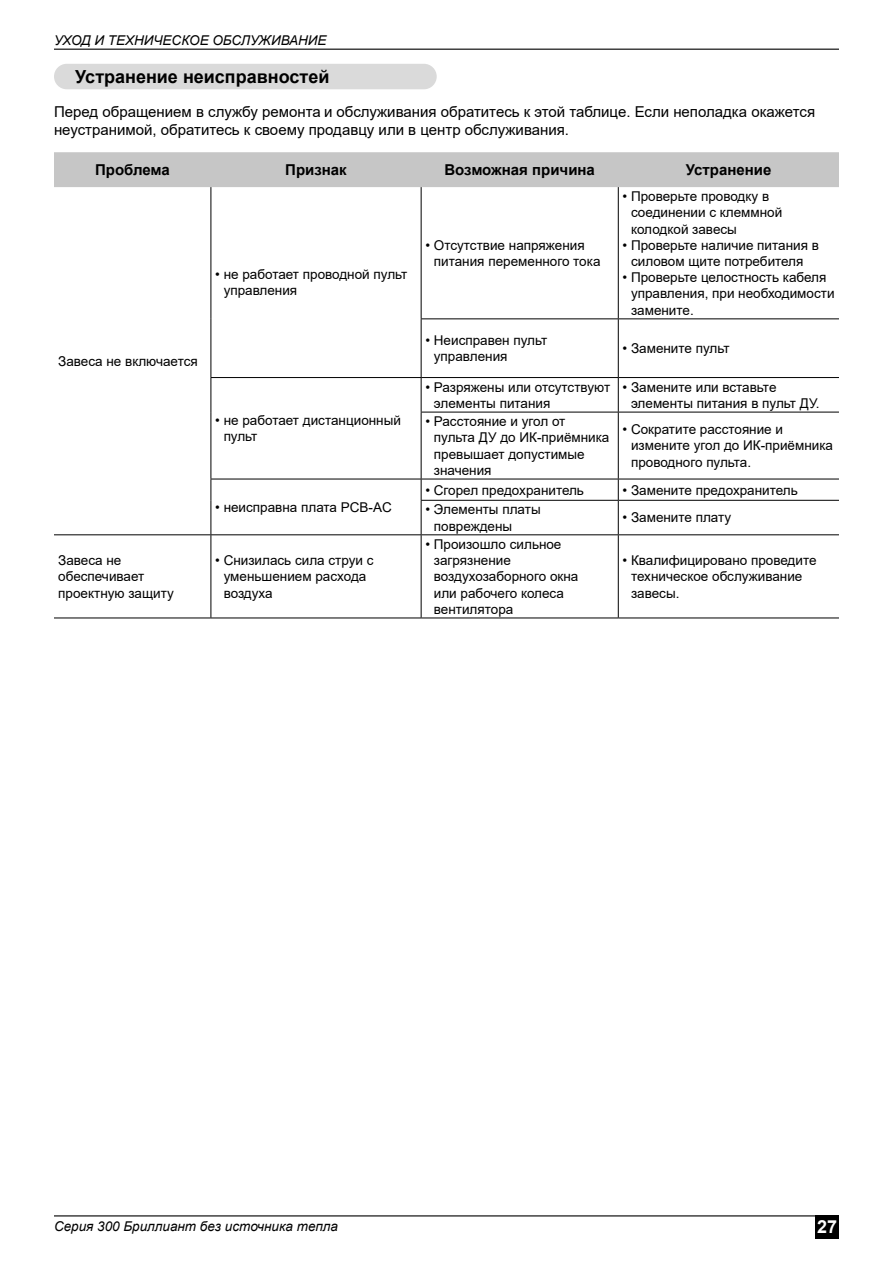
<style>
.page{position:relative;width:893px;height:1263px;background:#fff}
.page>*{position:absolute;margin:0;border:0;box-sizing:border-box;transform-origin:0 0}
.t1{font:700 18px "Arial";color:#000}
.t2{font:700 18px "Arial";color:#fff}
.t3{font:15px/18px "Arial";color:#000}
.t4{font:700 15px "Arial";color:#000}
.t5{font:13.5px/16.2px "Arial";color:#000}
.t6{font:italic 13.5px "Arial";color:#000}
</style>
<div class="page">
<div style="left:816px;top:1215px;width:23px;height:24px;background:#000"></div>
<hr style="left:54px;top:1215px;width:762px;height:1px;background:#000">
<hr style="left:54px;top:49px;width:785px;height:1px;background:#000">
<div style="left:54px;top:64px;width:383px;height:25px;background:#dadada;border-radius:13px"></div>
<div style="left:54px;top:152px;width:785px;height:35px;background:#c6c6c6"></div>
<hr style="left:54px;top:618px;width:157px;height:1px;background:#000">
<hr style="left:211px;top:187px;width:1px;height:132px;background:#000">
<hr style="left:421px;top:187px;width:1px;height:131px;background:#000">
<hr style="left:618px;top:187px;width:1px;height:131px;background:#000">
<hr style="left:211px;top:319px;width:1px;height:58px;background:#000">
<hr style="left:421px;top:318px;width:197px;height:1px;background:#000">
<hr style="left:421px;top:319px;width:1px;height:58px;background:#000">
<hr style="left:618px;top:318px;width:221px;height:1px;background:#000">
<hr style="left:618px;top:319px;width:1px;height:58px;background:#000">
<hr style="left:211px;top:377px;width:210px;height:1px;background:#000">
<hr style="left:211px;top:378px;width:1px;height:34px;background:#000">
<hr style="left:421px;top:377px;width:197px;height:1px;background:#000">
<hr style="left:421px;top:378px;width:1px;height:34px;background:#000">
<hr style="left:618px;top:377px;width:221px;height:1px;background:#000">
<hr style="left:618px;top:378px;width:1px;height:34px;background:#000">
<hr style="left:211px;top:412px;width:1px;height:67px;background:#000">
<hr style="left:421px;top:412px;width:197px;height:1px;background:#000">
<hr style="left:421px;top:412px;width:1px;height:67px;background:#000">
<hr style="left:618px;top:412px;width:221px;height:1px;background:#000">
<hr style="left:618px;top:412px;width:1px;height:67px;background:#000">
<hr style="left:211px;top:479px;width:210px;height:1px;background:#000">
<svg style="left:211px;top:479px;width:1px;height:21px"></svg>
<hr style="left:421px;top:479px;width:197px;height:1px;background:#000">
<svg style="left:421px;top:479px;width:1px;height:21px"></svg>
<hr style="left:618px;top:479px;width:221px;height:1px;background:#000">
<svg style="left:618px;top:479px;width:1px;height:21px"></svg>
<hr style="left:211px;top:500px;width:1px;height:34px;background:#000">
<hr style="left:421px;top:500px;width:197px;height:1px;background:#000">
<hr style="left:421px;top:501px;width:1px;height:33px;background:#000">
<hr style="left:618px;top:500px;width:221px;height:1px;background:#000">
<hr style="left:618px;top:501px;width:1px;height:33px;background:#000">
<hr style="left:54px;top:534px;width:157px;height:1px;background:#000">
<hr style="left:211px;top:534px;width:210px;height:1px;background:#000">
<hr style="left:211px;top:535px;width:1px;height:83px;background:#000">
<hr style="left:421px;top:534px;width:197px;height:1px;background:#000">
<hr style="left:421px;top:535px;width:1px;height:83px;background:#000">
<hr style="left:618px;top:534px;width:221px;height:1px;background:#000">
<hr style="left:618px;top:535px;width:1px;height:83px;background:#000">
<hr style="left:421px;top:618px;width:197px;height:1px;background:#000">
<hr style="left:618px;top:618px;width:221px;height:1px;background:#000">
<hr style="left:211px;top:618px;width:210px;height:1px;background:#000">
<p class="t6" style="left:54px;top:32px;width:274px">УХОД И ТЕХНИЧЕСКОЕ ОБСЛУЖИВАНИЕ</p>
<h1 class="t1" style="left:75px;top:64px;width:256px">Устранение неисправностей</h1>
<p class="t3" style="left:54px;top:103px;width:763px">Перед обращением в службу ремонта и обслуживания обратитесь к этой таблице. Если неполадка окажется неустранимой, обратитесь к своему продавцу или в центр обслуживания.</p>
<p class="t4" style="left:95px;top:159px;width:76px">Проблема</p>
<p class="t4" style="left:285px;top:159px;width:63px">Признак</p>
<p class="t4" style="left:444px;top:159px;width:152px">Возможная причина</p>
<p class="t4" style="left:686px;top:159px;width:87px">Устранение</p>
<p class="t5" style="left:224px;top:266px;width:185px;text-indent:-9px">• не работает проводной пульт управления</p>
<p class="t5" style="left:58px;top:353px;width:141px">Завеса не включается</p>
<p class="t5" style="left:224px;top:412px;width:179px;text-indent:-9px">• не работает дистанционный пульт</p>
<p class="t5" style="left:215px;top:499px;width:178px">• неисправна плата PCB-AC</p>
<p class="t5" style="left:58px;top:552px;width:117px">Завеса не обеспечивает проектную защиту</p>
<p class="t5" style="left:224px;top:552px;width:151px;text-indent:-9px">• Снизилась сила струи с уменьшением расхода воздуха</p>
<p class="t5" style="left:434px;top:237px;width:168px;text-indent:-9px">• Отсутствие напряжения питания переменного тока</p>
<p class="t5" style="left:631px;top:188px;width:153px;text-indent:-9px">• Проверьте проводку в соединении с клеммной колодкой завесы</p>
<p class="t5" style="left:622px;top:237px;width:198px;text-align:center">• Проверьте наличие питания в силовом щите потребителя</p>
<p class="t5" style="left:631px;top:269px;width:205px;text-indent:-9px">• Проверьте целостность кабеля управления, при необходимости замените.</p>
<p class="t5" style="left:434px;top:332px;width:115px;text-indent:-9px">• Неисправен пульт управления</p>
<p class="t5" style="left:622px;top:340px;width:109px">• Замените пульт</p>
<p class="t5" style="left:434px;top:379px;width:178px;text-indent:-9px">• Разряжены или отсутствуют элементы питания</p>
<p class="t5" style="left:631px;top:379px;width:190px;text-indent:-9px">• Замените или вставьте элементы питания в пульт ДУ.</p>
<p class="t5" style="left:434px;top:413px;width:177px;text-indent:-9px">• Расстояние и угол от пульта ДУ до ИК-приёмника превышает допустимые значения</p>
<p class="t5" style="left:631px;top:421px;width:204px;text-indent:-9px">• Сократите расстояние и измените угол до ИК-приёмника проводного пульта.</p>
<p class="t5" style="left:425px;top:482px;width:160px">• Сгорел предохранитель</p>
<p class="t5" style="left:622px;top:482px;width:177px">• Замените предохранитель</p>
<p class="t5" style="left:434px;top:501px;width:108px;text-indent:-9px">• Элементы платы повреждены</p>
<p class="t5" style="left:622px;top:509px;width:110px">• Замените плату</p>
<p class="t5" style="left:434px;top:536px;width:146px;text-indent:-9px">• Произошло сильное загрязнение воздухозаборного окна или рабочего колеса вентилятора</p>
<p class="t5" style="left:631px;top:552px;width:187px;text-indent:-9px">• Квалифицировано проведите техническое обслуживание завесы.</p>
<p class="t6" style="left:54px;top:1217px;width:286px">Серия 300 Бриллиант без источника тепла</p>
<h1 class="t2" style="left:817px;top:1214px;width:22px">27</h1>
</div>
